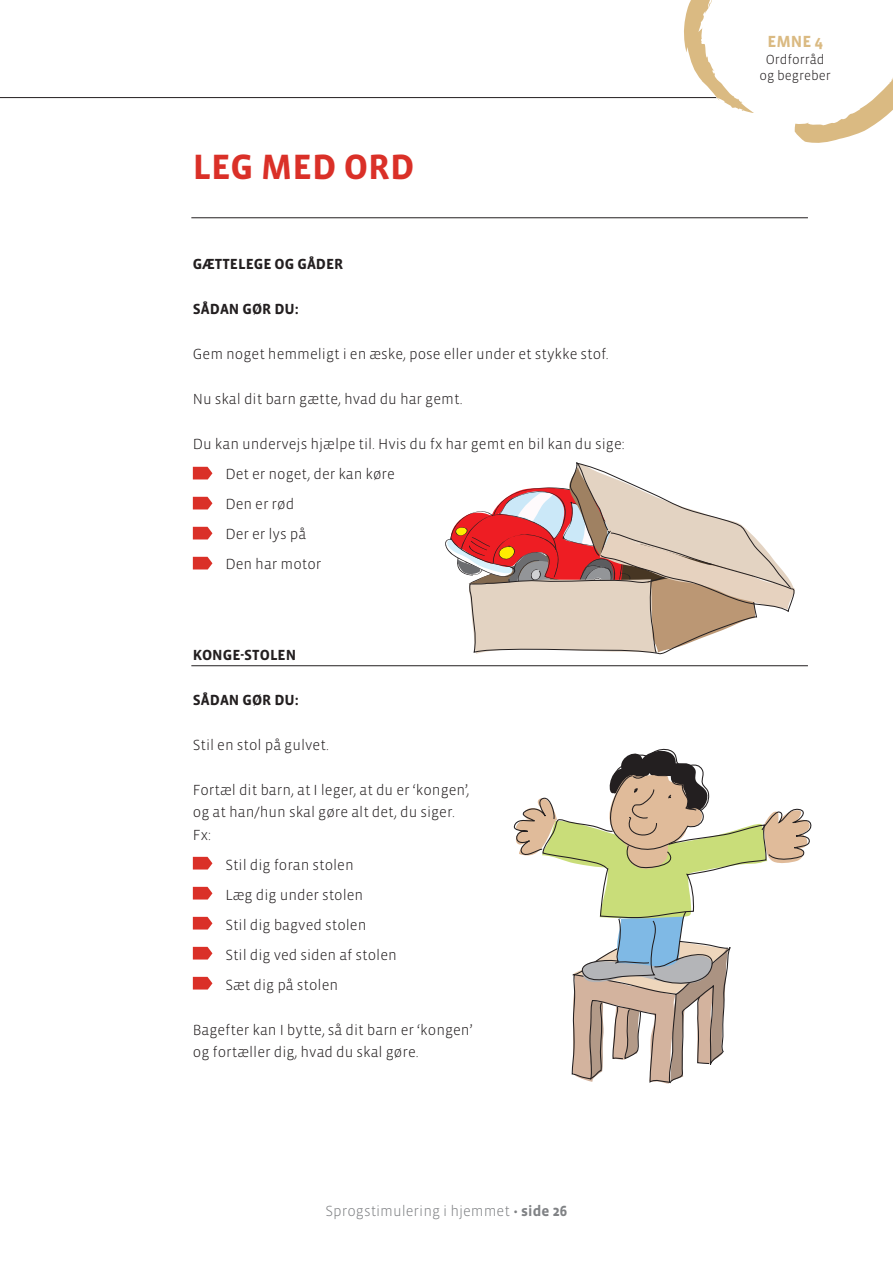
<style>
.page{position:relative;width:893px;height:1263px;background:#fff}
.page>*{position:absolute;margin:0;border:0;box-sizing:border-box;transform-origin:0 0}
.t1{font:700 36px "Vista Sans OT";color:#da3028}
.t2{font:700 16.5px "Vista Sans OT";color:#daba82}
.t3{font:300 15px/30px "Vista Sans OT";color:#231f20}
.t4{font:700 15px "Vista Sans OT";color:#231f20}
.t5{font:300 15px "Vista Sans OT";color:#808285}
.t6{font:300 13.5px/16.2px "Vista Sans OT";color:#231f20;text-align:center}
.s1{font-weight:700}
</style>
<div class="page">
<hr style="left:0;top:97px;width:808px;height:1px;background:#231f20">
<svg style="left:683px;top:0;width:210px;height:143px"></svg>
<svg style="left:193px;top:467px;width:19px;height:12px"></svg>
<svg style="left:193px;top:497px;width:19px;height:12px"></svg>
<svg style="left:193px;top:527px;width:19px;height:12px"></svg>
<svg style="left:193px;top:557px;width:19px;height:12px"></svg>
<svg style="left:193px;top:857px;width:19px;height:12px"></svg>
<svg style="left:193px;top:887px;width:19px;height:12px"></svg>
<svg style="left:193px;top:917px;width:19px;height:12px"></svg>
<svg style="left:193px;top:947px;width:19px;height:12px"></svg>
<svg style="left:193px;top:977px;width:19px;height:12px"></svg>
<hr style="left:191px;top:217px;width:617px;height:1px;background:#231f20">
<hr style="left:191px;top:665px;width:617px;height:1px;background:#231f20">
<svg style="left:513px;top:748px;width:299px;height:336px"></svg>
<svg style="left:445px;top:462px;width:350px;height:192px"></svg>
<h1 class="t1" style="left:193px;top:149px;width:223px">LEG MED ORD</h1>
<p class="t4" style="left:193px;top:257px;width:152px">GÆTTELEGE OG GÅDER</p>
<p class="t4" style="left:193px;top:302px;width:107px">SÅDAN GØR DU:</p>
<p class="t3" style="left:193px;top:340px;width:417px">Gem noget hemmeligt i en æske, pose eller under et stykke stof.</p>
<p class="t3" style="left:193px;top:385px;width:271px">Nu skal dit barn gætte, hvad du har gemt.</p>
<p class="t3" style="left:225px;top:430px;width:401px;text-indent:-33px">Du kan undervejs hjælpe til. Hvis du fx har gemt en bil kan du sige:<br>Det er noget, der kan køre<br>Den er rød<br>Der er lys på<br>Den har motor</p>
<p class="t4" style="left:193px;top:647px;width:105px">KONGE-STOLEN</p>
<p class="t4" style="left:193px;top:692px;width:107px">SÅDAN GØR DU:</p>
<p class="t3" style="left:193px;top:730px;width:138px">Stil en stol på gulvet.</p>
<p class="t3" style="left:193px;top:778px;width:278px;line-height:22.5px">Fortæl dit barn, at I leger, at du er ‘kongen’, og at han/hun skal gøre alt det, du siger.<br>Fx:</p>
<p class="t3" style="left:225px;top:850px;width:173px">Stil dig foran stolen<br>Læg dig under stolen<br>Stil dig bagved stolen<br>Stil dig ved siden af stolen<br>Sæt dig på stolen</p>
<p class="t3" style="left:193px;top:1018px;width:281px;line-height:22.5px">Bagefter kan I bytte, så dit barn er ‘kongen’ og fortæller dig, hvad du skal gøre.</p>
<p class="t5" style="left:326px;top:1203px;width:243px">Sprogstimulering i hjemmet • <span class="s1">side 26</span></p>
<p class="t2" style="left:767px;top:33px;width:57px">EMNE 4</p>
<p class="t6" style="left:759px;top:51px;width:73px">Ordforråd og begreber</p>
</div>
